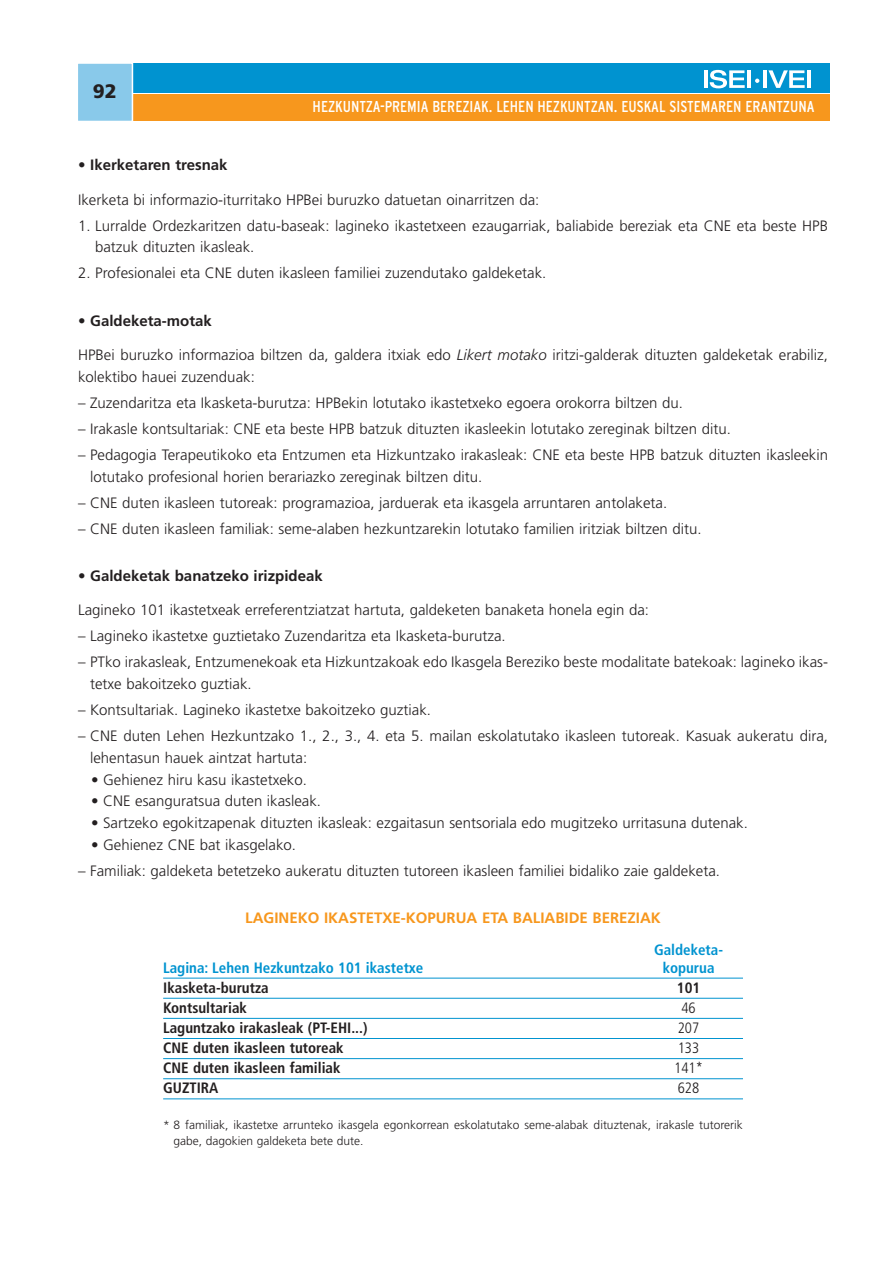
<style>
.page{position:relative;width:893px;height:1263px;background:#fff}
.page>*{position:absolute;margin:0;border:0;box-sizing:border-box;transform-origin:0 0}
.t1{font:900 19.5px "Frutiger";color:#231f20}
.t2{font:condensed 15.75px "Interstate";color:#fff}
.t3{font:300 15px/21.8px "Frutiger";color:#231f20}
.t4{font:700 condensed 15px "Frutiger";color:#231f20}
.t5{font:700 15px "Frutiger";color:#231f20}
.t6{font:700 condensed 15px "Frutiger";color:#0093d0}
.t7{font:700 15px "Frutiger";color:#f7971d}
.t8{font:300 condensed 15px "Frutiger";color:#231f20}
.t9{font:300 12px/15.8px "Frutiger";color:#231f20}
.s1{font-style:italic}
</style>
<div class="page">
<hr style="left:163px;top:978px;width:580px;height:1px;background:#0093d0">
<hr style="left:163px;top:998px;width:580px;height:1px;background:#0093d0">
<hr style="left:163px;top:1018px;width:580px;height:1px;background:#0093d0">
<hr style="left:163px;top:1038px;width:580px;height:1px;background:#0093d0">
<hr style="left:163px;top:1058px;width:580px;height:1px;background:#0093d0">
<hr style="left:163px;top:1078px;width:580px;height:1px;background:#0093d0">
<hr style="left:163px;top:1099px;width:580px;height:1px;background:#0093d0">
<div style="left:132px;top:64px;width:697px;height:29px;background:#0093d0"></div>
<div style="left:132px;top:95px;width:697px;height:26px;background:#f7971d"></div>
<svg style="left:755px;top:79px;width:4px;height:4px"></svg>
<svg style="left:704px;top:70px;width:3px;height:18px"></svg>
<svg style="left:709px;top:70px;width:35px;height:18px"></svg>
<hr style="left:747px;top:70px;width:4px;height:18px;background:#fff">
<hr style="left:763px;top:70px;width:4px;height:18px;background:#fff">
<svg style="left:768px;top:70px;width:36px;height:18px"></svg>
<hr style="left:807px;top:70px;width:4px;height:18px;background:#fff">
<div style="left:77px;top:63px;width:55px;height:58px;background:#89c9ea"></div>
<div style="left:77px;top:62px;width:56px;height:60px;border:2px solid #fff"></div>
<h1 class="t1" style="left:93px;top:83px;width:25px">92</h1>
<p class="t2" style="left:312px;top:101px;width:503px">HEZKUNTZA-PREMIA BEREZIAK. LEHEN HEZKUNTZAN. EUSKAL SISTEMAREN ERANTZUNA</p>
<p class="t5" style="left:78px;top:159px;width:151px">• Ikerketaren tresnak</p>
<p class="t3" style="left:78px;top:190px;width:463px">Ikerketa bi informazio-iturritako HPBei buruzko datuetan oinarritzen da:</p>
<p class="t3" style="left:95px;top:216px;width:734px;text-indent:-17px">1. Lurralde Ordezkaritzen datu-baseak: lagineko ikastetxeen ezaugarriak, baliabide bereziak eta CNE eta beste HPB batzuk dituzten ikasleak.</p>
<p class="t3" style="left:78px;top:263px;width:470px">2. Profesionalei eta CNE duten ikasleen familiei zuzendutako galdeketak.</p>
<p class="t5" style="left:78px;top:314px;width:135px">• Galdeketa-motak</p>
<p class="t3" style="left:78px;top:345px;width:751px">HPBei buruzko informazioa biltzen da, galdera itxiak edo <span class="s1">Likert motako</span> iritzi-galderak dituzten galdeketak erabiliz, kolektibo hauei zuzenduak:</p>
<p class="t3" style="left:78px;top:393px;width:606px">– Zuzendaritza eta Ikasketa-burutza: HPBekin lotutako ikastetxeko egoera orokorra biltzen du.</p>
<p class="t3" style="left:78px;top:419px;width:654px">– Irakasle kontsultariak: CNE eta beste HPB batzuk dituzten ikasleekin lotutako zereginak biltzen ditu.</p>
<p class="t3" style="left:90px;top:445px;width:739px;text-indent:-12px">– Pedagogia Terapeutikoko eta Entzumen eta Hizkuntzako irakasleak: CNE eta beste HPB batzuk dituzten ikasleekin lotutako profesional horien berariazko zereginak biltzen ditu.</p>
<p class="t3" style="left:78px;top:493px;width:590px">– CNE duten ikasleen tutoreak: programazioa, jarduerak eta ikasgela arruntaren antolaketa.</p>
<p class="t3" style="left:78px;top:519px;width:625px">– CNE duten ikasleen familiak: seme-alaben hezkuntzarekin lotutako familien iritziak biltzen ditu.</p>
<p class="t5" style="left:78px;top:570px;width:246px">• Galdeketak banatzeko irizpideak</p>
<p class="t3" style="left:78px;top:600px;width:572px">Lagineko 101 ikastetxeak erreferentziatzat hartuta, galdeketen banaketa honela egin da:</p>
<p class="t3" style="left:78px;top:626px;width:429px">– Lagineko ikastetxe guztietako Zuzendaritza eta Ikasketa-burutza.</p>
<p class="t3" style="left:90px;top:652px;width:739px;text-indent:-12px">– PTko irakasleak, Entzumenekoak eta Hizkuntzakoak edo Ikasgela Bereziko beste modalitate batekoak: lagineko ikas&shy;tetxe bakoitzeko guztiak.</p>
<p class="t3" style="left:78px;top:700px;width:354px">– Kontsultariak. Lagineko ikastetxe bakoitzeko guztiak.</p>
<p class="t3" style="left:90px;top:726px;width:739px;text-indent:-12px">– CNE duten Lehen Hezkuntzako 1., 2., 3., 4. eta 5. mailan eskolatutako ikasleen tutoreak. Kasuak aukeratu dira, lehentasun hauek aintzat hartuta:</p>
<p class="t3" style="left:91px;top:770px;width:217px">• Gehienez hiru kasu ikastetxeko.</p>
<p class="t3" style="left:91px;top:791px;width:232px">• CNE esanguratsua duten ikasleak.</p>
<p class="t3" style="left:91px;top:813px;width:658px">• Sartzeko egokitzapenak dituzten ikasleak: ezgaitasun sentsoriala edo mugitzeko urritasuna dutenak.</p>
<p class="t3" style="left:91px;top:835px;width:206px">• Gehienez CNE bat ikasgelako.</p>
<p class="t3" style="left:78px;top:861px;width:643px">– Familiak: galdeketa betetzeko aukeratu dituzten tutoreen ikasleen familiei bidaliko zaie galdeketa.</p>
<p class="t7" style="left:245px;top:912px;width:417px">LAGINEKO IKASTETXE-KOPURUA ETA BALIABIDE BEREZIAK</p>
<p class="t6" style="left:654px;top:943px;width:71px">Galdeketa-</p>
<p class="t6" style="left:163px;top:961px;width:262px">Lagina: Lehen Hezkuntzako 101 ikastetxe</p>
<p class="t6" style="left:662px;top:961px;width:53px">kopurua</p>
<p class="t4" style="left:163px;top:981px;width:107px">Ikasketa-burutza</p>
<p class="t4" style="left:677px;top:981px;width:25px">101</p>
<p class="t4" style="left:163px;top:1002px;width:85px">Kontsultariak</p>
<p class="t8" style="left:681px;top:1002px;width:16px">46</p>
<p class="t4" style="left:163px;top:1022px;width:206px">Laguntzako irakasleak (PT-EHI...)</p>
<p class="t8" style="left:677px;top:1022px;width:23px">207</p>
<p class="t4" style="left:163px;top:1042px;width:182px">CNE duten ikasleen tutoreak</p>
<p class="t8" style="left:677px;top:1042px;width:23px">133</p>
<p class="t4" style="left:163px;top:1062px;width:179px">CNE duten ikasleen familiak</p>
<p class="t8" style="left:674px;top:1062px;width:30px">141*</p>
<p class="t4" style="left:163px;top:1082px;width:57px">GUZTIRA</p>
<p class="t8" style="left:677px;top:1082px;width:23px">628</p>
<p class="t9" style="left:173px;top:1118px;width:571px;text-indent:-10px">* 8 familiak, ikastetxe arrunteko ikasgela egonkorrean eskolatutako seme-alabak dituztenak, irakasle tutorerik gabe, dagokien galdeketa bete dute.</p>
</div>
